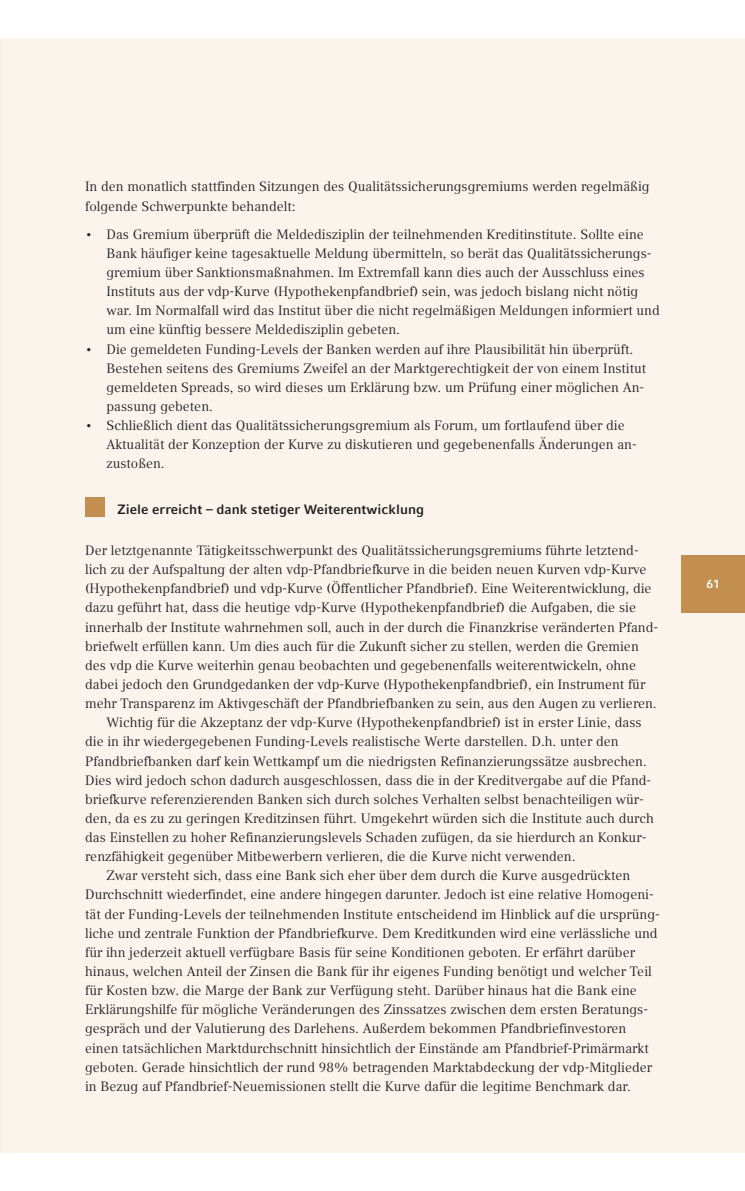
<style>
.page{position:relative;width:745px;height:1191px;background:#fff}
.page>*{position:absolute;margin:0;border:0;box-sizing:border-box;transform-origin:0 0}
.t1{font:13.5px/19.2px "Compatil Text LT";color:#231f20}
.t2{font:700 13.5px "Compatil Fact LT";color:#231f20}
.t3{font:700 12px "Compatil Fact LT";color:#fff}
</style>
<div class="page">
<div style="left:1px;top:38px;width:743px;height:1114px;background:#faf4ed"></div>
<hr style="left:0;top:40px;width:1px;height:1112px;background:#f7f0e7">
<div style="left:680px;top:555px;width:64px;height:57px;background:#c38f4f"></div>
<div style="left:85px;top:497px;width:19px;height:20px;background:#c38f4f"></div>
<p class="t1" style="left:85px;top:177px;width:565px">In den monatlich stattfinden Sitzungen des Qualitätssicherungsgremiums werden regelmäßig folgende Schwerpunkte behandelt:</p>
<p class="t1" style="left:106px;top:224px;width:554px;text-indent:-21px">• Das Gremium überprüft die Meldedisziplin der teilnehmenden Kreditinstitute. Sollte eine Bank häufiger keine tagesaktuelle Meldung übermitteln, so berät das Qualitätssicherungs&shy;gremium über Sanktionsmaßnahmen. Im Extremfall kann dies auch der Ausschluss eines Instituts aus der vdp-Kurve (Hypothekenpfandbrief) sein, was jedoch bislang nicht nötig war. Im Normalfall wird das Institut über die nicht regelmäßigen Meldungen informiert und um eine künftig bessere Meldedisziplin gebeten.</p>
<p class="t1" style="left:106px;top:339px;width:541px;text-indent:-21px">• Die gemeldeten Funding-Levels der Banken werden auf ihre Plausibilität hin überprüft.<br>Bestehen seitens des Gremiums Zweifel an der Marktgerechtigkeit der von einem Institut gemeldeten Spreads, so wird dieses um Erklärung bzw. um Prüfung einer möglichen An&shy;passung gebeten.</p>
<p class="t1" style="left:106px;top:416px;width:531px;text-indent:-21px">• Schließlich dient das Qualitätssicherungsgremium als Forum, um fortlaufend über die<br>Aktualität der Konzeption der Kurve zu diskutieren und gegebenenfalls Änderungen an&shy;zustoßen.</p>
<p class="t2" style="left:117px;top:501px;width:308px">Ziele erreicht – dank stetiger Weiterentwicklung</p>
<p class="t1" style="left:85px;top:540px;width:554px">Der letztgenannte Tätigkeitsschwerpunkt des Qualitätssicherungsgremiums führte letztend-</p>
<p class="t1" style="left:85px;top:560px;width:562px">lich zu der Aufspaltung der alten vdp-Pfandbriefkurve in die beiden neuen Kurven vdp-Kurve</p>
<p class="t1" style="left:85px;top:579px;width:567px">(Hypothekenpfandbrief) und vdp-Kurve (Öffentlicher Pfandbrief). Eine Weiterentwicklung, die</p>
<p class="t1" style="left:85px;top:598px;width:552px">dazu geführt hat, dass die heutige vdp-Kurve (Hypothekenpfandbrief) die Aufgaben, die sie</p>
<p class="t1" style="left:85px;top:617px;width:574px">innerhalb der Institute wahrnehmen soll, auch in der durch die Finanzkrise veränderten Pfand-</p>
<p class="t1" style="left:85px;top:636px;width:554px">briefwelt erfüllen kann. Um dies auch für die Zukunft sicher zu stellen, werden die Gremien</p>
<p class="t1" style="left:85px;top:655px;width:552px">des vdp die Kurve weiterhin genau beobachten und gegebenenfalls weiterentwickeln, ohne</p>
<p class="t1" style="left:85px;top:674px;width:561px">dabei jedoch den Grundgedanken der vdp-Kurve (Hypothekenpfandbrief), ein Instrument für</p>
<p class="t1" style="left:85px;top:693px;width:572px">mehr Transparenz im Aktivgeschäft der Pfandbriefbanken zu sein, aus den Augen zu verlieren.</p>
<p class="t1" style="left:106px;top:713px;width:536px">Wichtig für die Akzeptanz der vdp-Kurve (Hypothekenpfandbrief) ist in erster Linie, dass</p>
<p class="t1" style="left:85px;top:732px;width:534px">die in ihr wiedergegebenen Funding-Levels realistische Werte darstellen. D.h. unter den</p>
<p class="t1" style="left:85px;top:751px;width:562px">Pfandbriefbanken darf kein Wettkampf um die niedrigsten Refinanzierungssätze ausbrechen.</p>
<p class="t1" style="left:85px;top:770px;width:567px">Dies wird jedoch schon dadurch ausgeschlossen, dass die in der Kreditvergabe auf die Pfand-</p>
<p class="t1" style="left:85px;top:789px;width:560px">briefkurve referenzierenden Banken sich durch solches Verhalten selbst benachteiligen wür-</p>
<p class="t1" style="left:85px;top:808px;width:569px">den, da es zu zu geringen Kreditzinsen führt. Umgekehrt würden sich die Institute auch durch</p>
<p class="t1" style="left:85px;top:827px;width:562px">das Einstellen zu hoher Refinanzierungslevels Schaden zufügen, da sie hierdurch an Konkur-</p>
<p class="t1" style="left:85px;top:847px;width:491px">renzfähigkeit gegenüber Mitbewerbern verlieren, die die Kurve nicht verwenden.</p>
<p class="t1" style="left:106px;top:866px;width:525px">Zwar versteht sich, dass eine Bank sich eher über dem durch die Kurve ausgedrückten</p>
<p class="t1" style="left:85px;top:885px;width:569px">Durchschnitt wiederfindet, eine andere hingegen darunter. Jedoch ist eine relative Homogeni-</p>
<p class="t1" style="left:85px;top:904px;width:576px">tät der Funding-Levels der teilnehmenden Institute entscheidend im Hinblick auf die ursprüng-</p>
<p class="t1" style="left:85px;top:923px;width:573px">liche und zentrale Funktion der Pfandbriefkurve. Dem Kreditkunden wird eine verlässliche und</p>
<p class="t1" style="left:85px;top:942px;width:551px">für ihn jederzeit aktuell verfügbare Basis für seine Konditionen geboten. Er erfährt darüber</p>
<p class="t1" style="left:85px;top:961px;width:567px">hinaus, welchen Anteil der Zinsen die Bank für ihr eigenes Funding benötigt und welcher Teil</p>
<p class="t1" style="left:85px;top:980px;width:553px">für Kosten bzw. die Marge der Bank zur Verfügung steht. Darüber hinaus hat die Bank eine</p>
<p class="t1" style="left:85px;top:1000px;width:564px">Erklärungshilfe für mögliche Veränderungen des Zinssatzes zwischen dem ersten Beratungs-</p>
<p class="t1" style="left:85px;top:1019px;width:542px">gespräch und der Valutierung des Darlehens. Außerdem bekommen Pfandbriefinvestoren</p>
<p class="t1" style="left:85px;top:1038px;width:565px">einen tatsächlichen Marktdurchschnitt hinsichtlich der Einstände am Pfandbrief-Primärmarkt</p>
<p class="t1" style="left:85px;top:1057px;width:568px">geboten. Gerade hinsichtlich der rund 98% betragenden Marktabdeckung der vdp-Mitglieder</p>
<p class="t1" style="left:85px;top:1076px;width:547px">in Bezug auf Pfandbrief-Neuemissionen stellt die Kurve dafür die legitime Benchmark dar.</p>
<p class="t3" style="left:706px;top:577px;width:15px">61</p>
</div>
